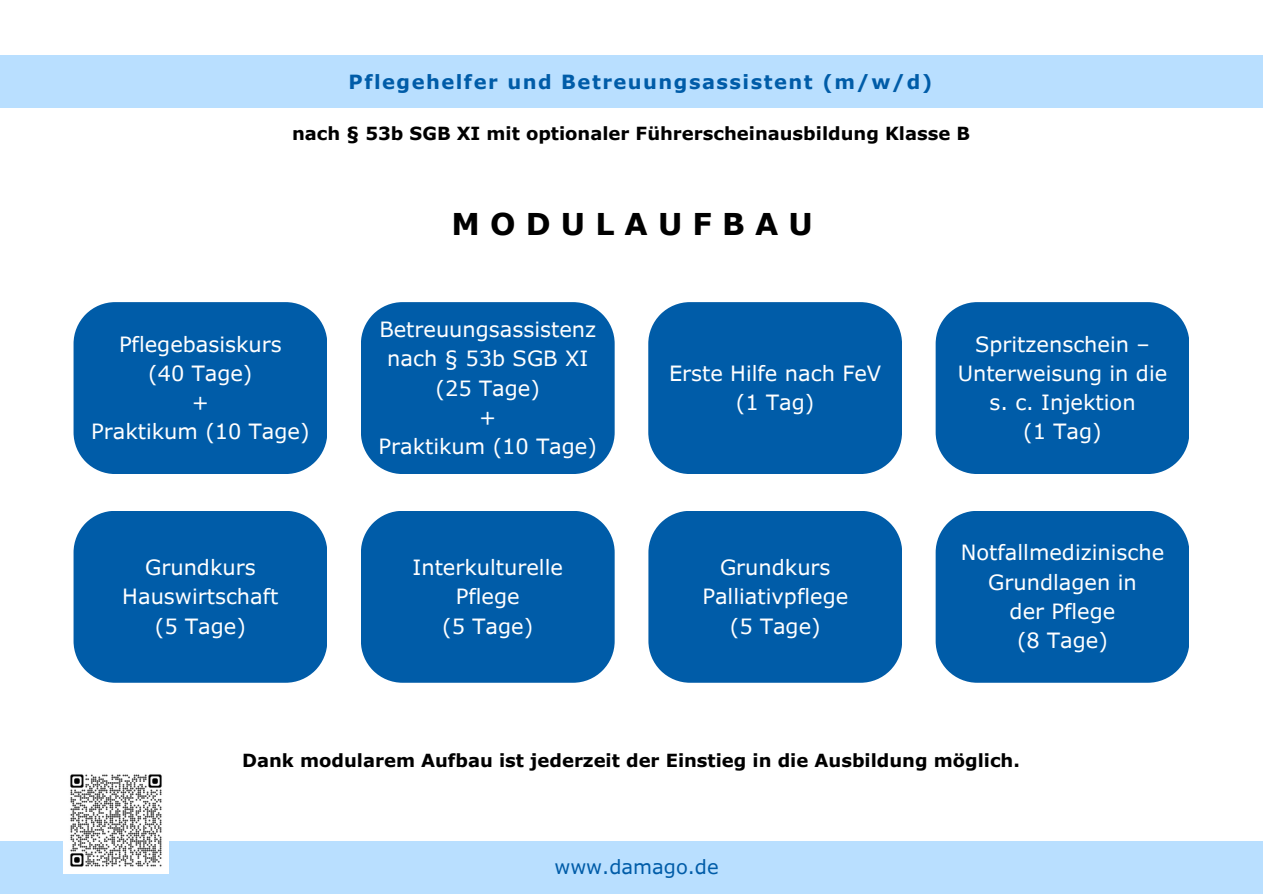
<style>
.page{position:relative;width:1263px;height:894px;background:#fff}
.page>*{position:absolute;margin:0;border:0;box-sizing:border-box;transform-origin:0 0}
.t1{font:700 30px "Verdana Pro";letter-spacing:.34em;color:#000}
.t2{font:21px/29.2px "Verdana Pro";color:#fff;text-align:center}
.t3{font:700 19.5px "Verdana Pro";letter-spacing:.075em;color:#005ca8}
.t4{font:19.5px "Verdana Pro";color:#005ca8}
.t5{font:700 18px "Verdana Pro";color:#000}
</style>
<div class="page">
<div style="left:0;top:840px;width:1263px;height:53px;background:#b9dfff"></div>
<div style="left:0;top:55px;width:1263px;height:53px;background:#b9dfff"></div>
<div style="left:74px;top:302px;width:253px;height:172px;background:#005ca8"></div>
<div style="left:361px;top:302px;width:254px;height:172px;background:#005ca8"></div>
<div style="left:648px;top:302px;width:254px;height:172px;background:#005ca8"></div>
<div style="left:936px;top:302px;width:253px;height:172px;background:#005ca8"></div>
<div style="left:74px;top:511px;width:253px;height:171px;background:#005ca8"></div>
<div style="left:361px;top:511px;width:254px;height:171px;background:#005ca8"></div>
<div style="left:648px;top:511px;width:254px;height:171px;background:#005ca8"></div>
<img style="left:63px;top:774px;width:106px;height:99px">
<div style="left:936px;top:511px;width:253px;height:171px;background:#005ca8"></div>
<h3 class="t3" style="left:349px;top:70px;width:585px">Pflegehelfer und Betreuungsassistent (m/w/d)</h3>
<h3 class="t5" style="left:292px;top:122px;width:680px">nach § 53b SGB XI mit optionaler Führerscheinausbildung Klasse B</h3>
<h2 class="t2" style="left:91px;top:328px;width:220px">Pflegebasiskurs<br>(40 Tage)<br>+<br>Praktikum (10 Tage)</h2>
<h3 class="t1" style="left:452px;top:205px;width:363px">MODULAUFBAU</h3>
<p class="t2" style="left:379px;top:314px;width:220px">Betreuungsassistenz nach § 53b SGB XI (25 Tage)<br>+<br>Praktikum (10 Tage)</p>
<h1 class="t2" style="left:669px;top:358px;width:214px">Erste Hilfe nach FeV (1 Tag)</h1>
<h3 class="t2" style="left:122px;top:552px;width:158px">Grundkurs<br>Hauswirtschaft (5 Tage)</h3>
<h3 class="t2" style="left:413px;top:552px;width:152px">Interkulturelle<br>Pflege<br>(5 Tage)</h3>
<h3 class="t2" style="left:702px;top:552px;width:147px">Grundkurs<br>Palliativpflege (5 Tage)</h3>
<h3 class="t2" style="left:958px;top:328px;width:211px">Spritzenschein –<br>Unterweisung in die s. c. Injektion<br>(1 Tag)</h3>
<p class="t2" style="left:961px;top:537px;width:205px">Notfallmedizinische<br>Grundlagen in<br>der Pflege<br>(8 Tage)</p>
<h3 class="t5" style="left:242px;top:749px;width:779px">Dank modularem Aufbau ist jederzeit der Einstieg in die Ausbildung möglich.</h3>
<h3 class="t4" style="left:554px;top:853px;width:166px">www.damago.de</h3>
</div>
